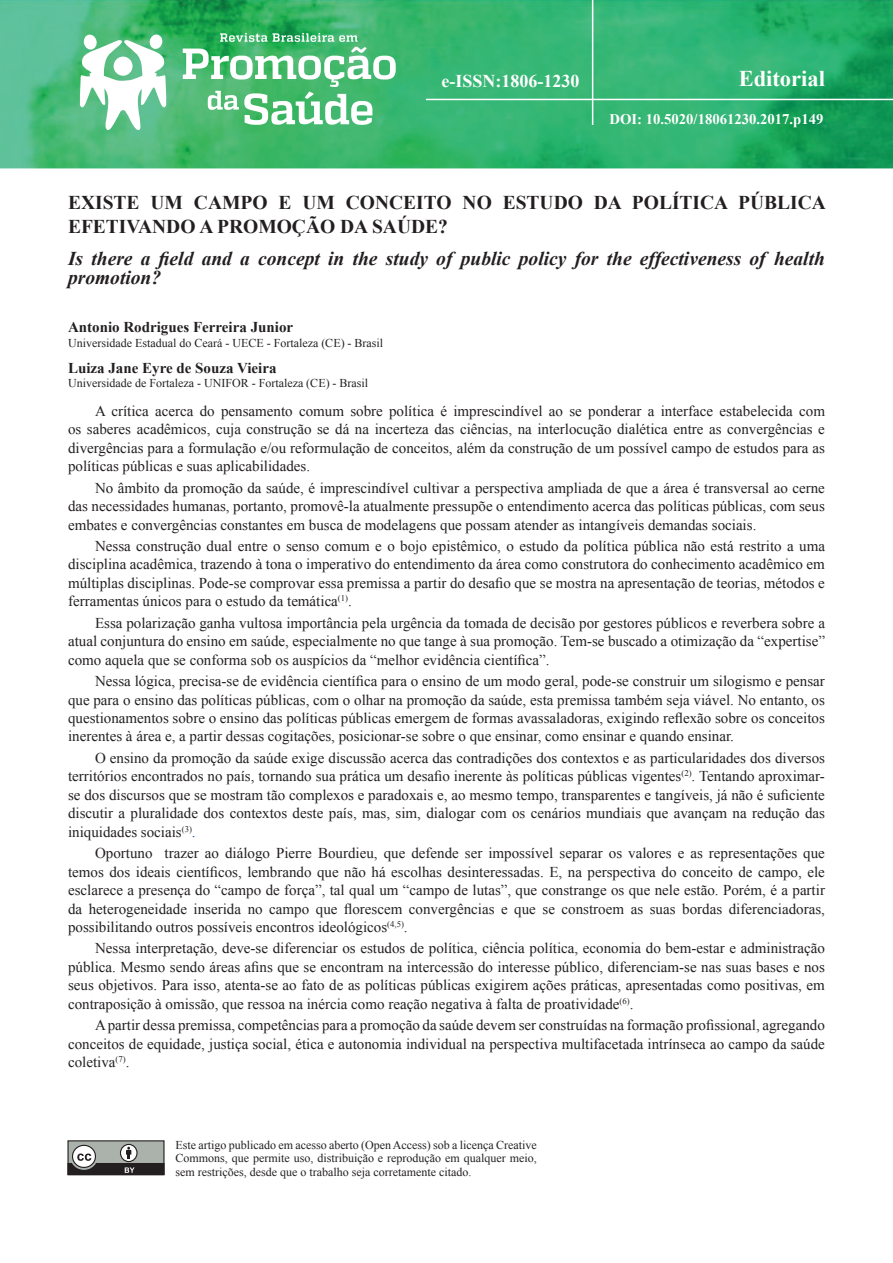
<style>
.page{position:relative;width:893px;height:1263px;background:#fff}
.page>*{position:absolute;margin:0;border:0;box-sizing:border-box;transform-origin:0 0}
.t1{font:700 22.5px "Times New Roman";color:#fff}
.t2{font:italic 700 19.5px/19.5px "Times New Roman";color:#231f20}
.t3{font:700 19.5px/23.4px "Times New Roman";color:#231f20}
.t4{font:700 18px "Times New Roman";color:#fff}
.t5{font:15px/18.5px "Times New Roman";color:#231f20;text-align:justify}
.t6{font:700 15px "Times New Roman";color:#231f20}
.t7{font:700 14.7px "Times New Roman";color:#fff}
.t8{font:12px/13.5px "Times New Roman";color:#231f20;text-align:justify}
.s1{color:#15497e}
</style>
<div class="page">
<img style="left:0;top:0;width:893px;height:168px">
<img style="left:785px;top:86px;width:39px;height:8px">
<hr style="left:592px;top:0;width:1px;height:125px;background:#fff">
<hr style="left:426px;top:99px;width:467px;height:1px;background:#fff">
<div style="left:68px;top:1141px;width:96px;height:33px;background:#aab2ab"></div>
<svg style="left:120px;top:1144px;width:17px;height:17px"></svg>
<div style="left:120px;top:1144px;width:18px;height:18px;border:1px solid #231f20;border-radius:50%"></div>
<div style="left:72px;top:1145px;width:24px;height:23px;border:1px solid #231f20;border-radius:50%"></div>
<svg style="left:67px;top:1147px;width:98px;height:28px"></svg>
<svg style="left:80px;top:34px;width:86px;height:99px"></svg>
<svg style="left:183px;top:33px;width:213px;height:92px"></svg>
<p class="t4" style="left:441px;top:69px;width:139px">e-ISSN:1806-1230</p>
<h1 class="t1" style="left:739px;top:62px;width:88px">Editorial</h1>
<p class="t7" style="left:609px;top:109px;width:215px">DOI: 10.5020/18061230.2017.p149</p>
<h2 class="t3" style="left:68px;top:190px;width:759px">EXISTE UM CAMPO E UM CONCEITO NO ESTUDO DA POLÍTICA PÚBLICA<br>EFETIVANDO A PROMOÇÃO DA SAÚDE?</h2>
<h2 class="t2" style="left:68px;top:248px;width:758px">Is there a field and a concept in the study of public policy for the effectiveness of health promotion?</h2>
<p class="t6" style="left:68px;top:317px;width:227px">Antonio Rodrigues Ferreira Junior</p>
<p class="t8" style="left:68px;top:336px;width:317px">Universidade Estadual do Ceará - UECE - Fortaleza (CE) - Brasil</p>
<p class="t6" style="left:68px;top:358px;width:210px">Luiza Jane Eyre de Souza Vieira</p>
<p class="t8" style="left:68px;top:376px;width:302px">Universidade de Fortaleza - UNIFOR - Fortaleza (CE) - Brasil</p>
<p class="t5" style="left:68px;top:401px;width:758px;text-indent:27px">A crítica acerca do pensamento comum sobre política é imprescindível ao se ponderar a interface estabelecida com os saberes acadêmicos, cuja construção se dá na incerteza das ciências, na interlocução dialética entre as convergências e divergências para a formulação e/ou reformulação de conceitos, além da construção de um possível campo de estudos para as políticas públicas e suas aplicabilidades.</p>
<p class="t5" style="left:68px;top:478px;width:758px;text-indent:27px">No âmbito da promoção da saúde, é imprescindível cultivar a perspectiva ampliada de que a área é transversal ao cerne das necessidades humanas, portanto, promovê-la atualmente pressupõe o entendimento acerca das políticas públicas, com seus embates e convergências constantes em busca de modelagens que possam atender as intangíveis demandas sociais.</p>
<p class="t5" style="left:68px;top:536px;width:758px;text-indent:27px">Nessa construção dual entre o senso comum e o bojo epistêmico, o estudo da política pública não está restrito a uma disciplina acadêmica, trazendo à tona o imperativo do entendimento da área como construtora do conhecimento acadêmico em múltiplas disciplinas. Pode-se comprovar essa premissa a partir do desafio que se mostra na apresentação de teorias, métodos e ferramentas únicos para o estudo da temática<sup>(1)</sup>.</p>
<p class="t5" style="left:68px;top:613px;width:758px;text-indent:27px">Essa polarização ganha vultosa importância pela urgência da tomada de decisão por gestores públicos e reverbera sobre a atual conjuntura do ensino em saúde, especialmente no que tange à sua promoção. Tem-se buscado a otimização da “expertise” como aquela que se conforma sob os auspícios da “melhor evidência científica”.</p>
<p class="t5" style="left:68px;top:672px;width:758px;text-indent:27px">Nessa lógica, precisa-se de evidência científica para o ensino de um modo geral, pode-se construir um silogismo e pensar que para o ensino das políticas públicas, com o olhar na promoção da saúde, esta premissa também seja viável. No entanto, os questionamentos sobre o ensino das políticas públicas emergem de formas avassaladoras, exigindo reflexão sobre os conceitos inerentes à área e, a partir dessas cogitações, posicionar-se sobre o que ensinar, como ensinar e quando ensinar.</p>
<p class="t5" style="left:68px;top:748px;width:758px;text-indent:27px">O ensino da promoção da saúde exige discussão acerca das contradições dos contextos e as particularidades dos diversos territórios encontrados no país, tornando sua prática um desafio inerente às políticas públicas vigentes<sup>(2)</sup>. Tentando aproximar&shy;se dos discursos que se mostram tão complexos e paradoxais e, ao mesmo tempo, transparentes e tangíveis, já não é suficiente discutir a pluralidade dos contextos deste país, mas, sim, dialogar com os cenários mundiais que avançam na redução das iniquidades sociais<sup>(3)</sup><span class="s1">.</span></p>
<p class="t5" style="left:68px;top:844px;width:758px;text-indent:27px">Oportuno trazer ao diálogo Pierre Bourdieu, que defende ser impossível separar os valores e as representações que temos dos ideais científicos, lembrando que não há escolhas desinteressadas. E, na perspectiva do conceito de campo, ele esclarece a presença do “campo de força”, tal qual um “campo de lutas”, que constrange os que nele estão. Porém, é a partir da heterogeneidade inserida no campo que florescem convergências e que se constroem as suas bordas diferenciadoras, possibilitando outros possíveis encontros ideológicos<sup>(4,5)</sup>.</p>
<p class="t5" style="left:68px;top:939px;width:758px;text-indent:27px">Nessa interpretação, deve-se diferenciar os estudos de política, ciência política, economia do bem-estar e administração pública. Mesmo sendo áreas afins que se encontram na intercessão do interesse público, diferenciam-se nas suas bases e nos seus objetivos. Para isso, atenta-se ao fato de as políticas públicas exigirem ações práticas, apresentadas como positivas, em contraposição à omissão, que ressoa na inércia como reação negativa à falta de proatividade<sup>(6)</sup>.</p>
<p class="t5" style="left:68px;top:1016px;width:758px;text-indent:27px">A partir dessa premissa, competências para a promoção da saúde devem ser construídas na formação profissional, agregando conceitos de equidade, justiça social, ética e autonomia individual na perspectiva multifacetada intrínseca ao campo da saúde coletiva<sup>(7)</sup>.</p>
<p class="t8" style="left:175px;top:1138px;width:363px">Este artigo publicado em acesso aberto (Open Access) sob a licença Creative Commons, que permite uso, distribuição e reprodução em qualquer meio, sem restrições, desde que o trabalho seja corretamente citado.</p>
</div>
